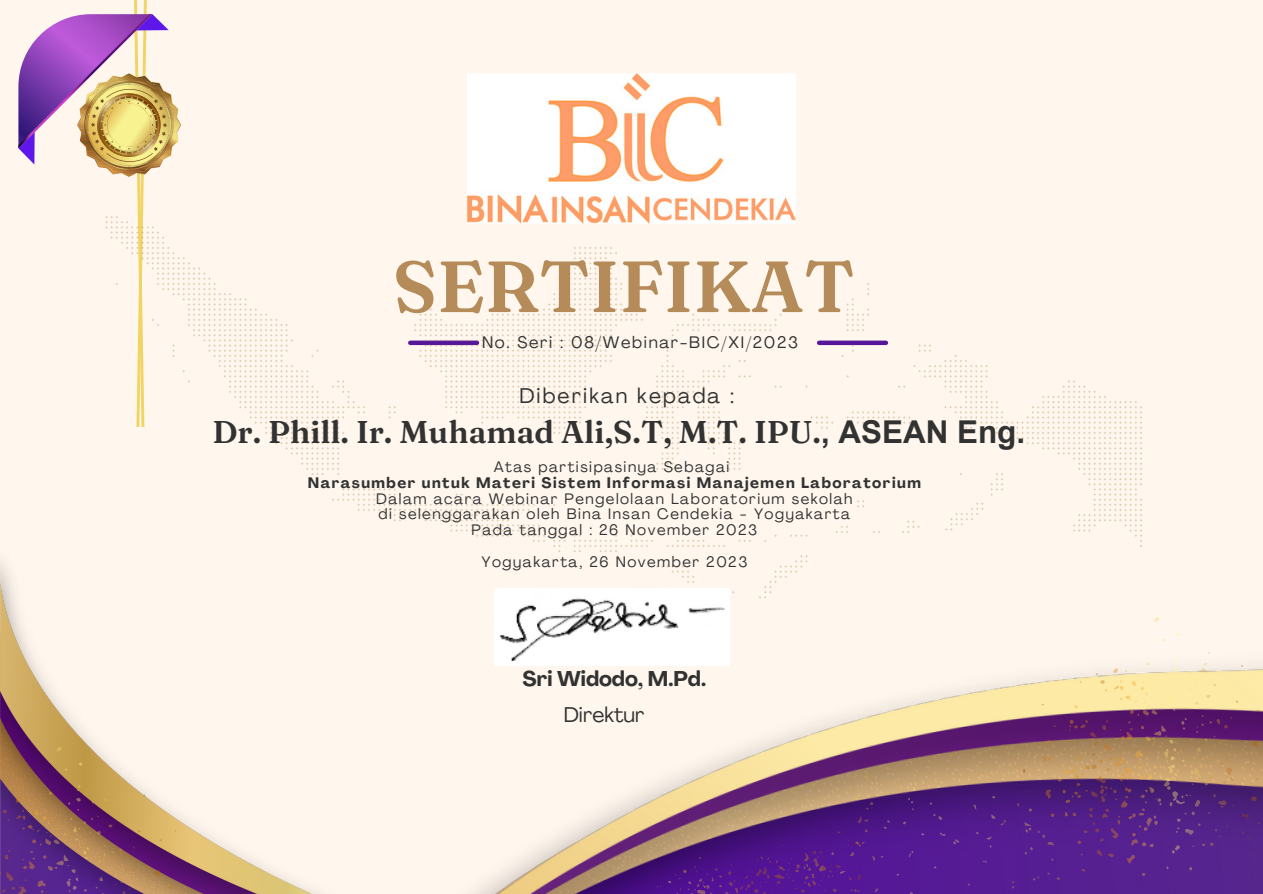
<style>
.page{position:relative;width:1263px;height:894px;background:#fff}
.page>*{position:absolute;margin:0;border:0;box-sizing:border-box;transform-origin:0 0}
.t1{font:600 72.15px "Fraunces 9 pt";color:#b58b5a}
.t2{font:600 31.5px "Fraunces 9 pt";color:#323232}
.t3{font:21px "Agrandir";letter-spacing:.1em;color:#323232}
.t4{font:700 21px "Agrandir";color:#323232}
.t5{font:21px "Agrandir";color:#323232}
.t6{font:16.5px "Agrandir";letter-spacing:.1em;color:#323232}
.t7{font:15px "Agrandir";letter-spacing:.1em;color:#323232}
.t8{font:700 15px "Agrandir";letter-spacing:.1em;color:#323232}
.s1{font-family:"Arial";font-weight:700}
</style>
<div class="page">
<div style="left:0;top:0;width:1263px;height:893px;background:#fff7ee"></div>
<img style="left:500px;top:638px;width:763px;height:255px">
<img style="left:0;top:563px;width:500px;height:330px">
<svg style="left:18px;top:14px;width:151px;height:150px"></svg>
<svg style="left:0;top:746px;width:231px;height:147px"></svg>
<svg style="left:1023px;top:617px;width:240px;height:258px"></svg>
<svg style="left:632px;top:774px;width:428px;height:119px;background:#703f87"></svg>
<svg style="left:105px;top:216px;width:1037px;height:382px"></svg>
<img style="left:467px;top:73px;width:329px;height:150px">
<img style="left:78px;top:73px;width:103px;height:103px">
<img style="left:98px;top:93px;width:62px;height:63px">
<img style="left:494px;top:588px;width:235px;height:77px">
<p class="t1" style="left:393px;top:241px;width:463px">SERTIFIKAT</p>
<p class="t6" style="left:482px;top:336px;width:317px">No. Seri : 08/Webinar-BIC/XI/2023</p>
<p class="t3" style="left:519px;top:387px;width:216px">Diberikan kepada :</p>
<h2 class="t2" style="left:212px;top:412px;width:814px">Dr. Phill. Ir. Muhamad Ali,S.T, M.T. IPU.<span class="s1">, ASEAN Eng.</span></h2>
<p class="t7" style="left:494px;top:460px;width:237px">Atas partisipasinya Sebagai</p>
<p class="t8" style="left:308px;top:476px;width:615px">Narasumber untuk Materi Sistem Informasi Manajemen Laboratorium</p>
<p class="t7" style="left:376px;top:492px;width:478px">Dalam acara Webinar Pengelolaan Laboratorium sekolah</p>
<p class="t7" style="left:379px;top:508px;width:473px">di selenggarakan oleh Bina Insan Cendekia - Yogyakarta</p>
<p class="t7" style="left:472px;top:523px;width:287px">Pada tanggal : 26 November 2023</p>
<p class="t7" style="left:481px;top:555px;width:267px">Yogyakarta, 26 November 2023</p>
<p class="t4" style="left:523px;top:670px;width:185px">Sri Widodo, M.Pd.</p>
<p class="t5" style="left:564px;top:706px;width:82px">Direktur</p>
</div>
